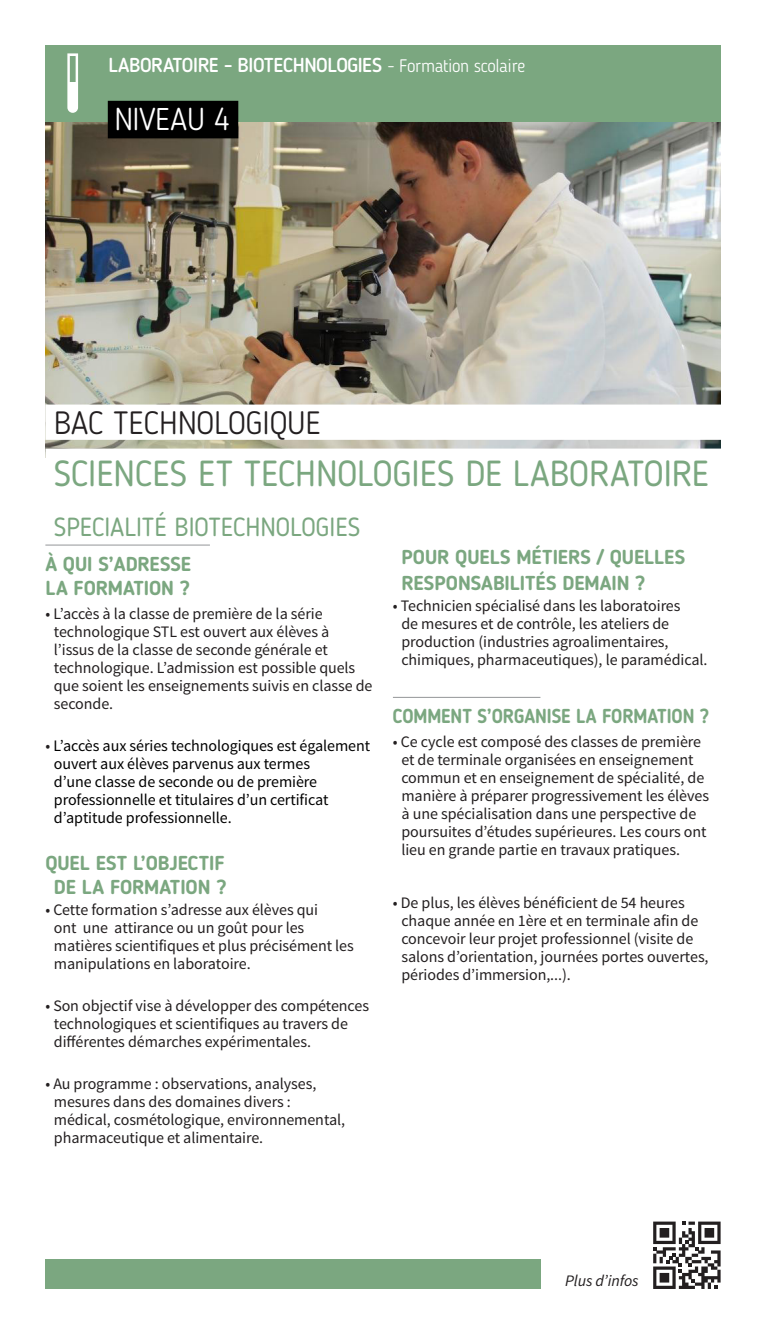
<style>
.page{position:relative;width:766px;height:1333px;background:#fff}
.page>*{position:absolute;margin:0;border:0;box-sizing:border-box;transform-origin:0 0}
.t1{font:36px "Blogger Sans";color:#7ba780}
.t2{font:300 32px "Blogger Sans";color:#231f20}
.t3{font:300 31.2px "Blogger Sans";letter-spacing:-.01em;color:#fff}
.t4{font:26px "Blogger Sans";color:#7ba780}
.t5{font:700 20px/24px "Blogger Sans";letter-spacing:-.005em;color:#7ba780}
.t6{font:500 20px "Blogger Sans";letter-spacing:-.02em;color:#fff}
.t7{font:700 20px "Blogger Sans";letter-spacing:-.005em;color:#7ba780;scale:.92 1}
.t8{font:16px/18px "Source Sans Pro";letter-spacing:-.005em;color:#231f20}
.t9{font:16px/18px "Source Sans Pro";letter-spacing:-.005em;color:#000}
.t10{font:italic 16px "Source Sans Pro";letter-spacing:-.005em;color:#231f20}
.s1{font-weight:300;font-size:18px}
.s2{color:#231f20}
</style>
<div class="page">
<div style="left:45px;top:1259px;width:495px;height:29px;background:#7ba780"></div>
<img style="left:45px;top:122px;width:675px;height:326px">
<hr style="left:45px;top:544px;width:165px;height:1px;background:#939598">
<div style="left:45px;top:404px;width:695px;height:36px;background:#fff"></div>
<hr style="left:393px;top:696px;width:147px;height:1px;background:#939598">
<svg style="left:653px;top:1221px;width:67px;height:67px"></svg>
<div style="left:45px;top:45px;width:675px;height:77px;background:#7ba780"></div>
<div style="left:108px;top:101px;width:130px;height:37px;background:#000"></div>
<svg style="left:67px;top:53px;width:11px;height:60px"></svg>
<p class="t6" style="left:108px;top:53px;width:418px">LABORATOIRE - BIOTECHNOLOGIES <span class="s1">- Formation scolaire</span></p>
<p class="t3" style="left:114px;top:101px;width:116px">NIVEAU 4</p>
<p class="t2" style="left:54px;top:404px;width:268px">BAC TECHNOLOGIQUE</p>
<p class="t1" style="left:54px;top:452px;width:656px">SCIENCES ET TECHNOLOGIES DE LABORATOIRE</p>
<p class="t4" style="left:54px;top:511px;width:308px">SPECIALITÉ BIOTECHNOLOGIES</p>
<p class="t5" style="left:401px;top:544px;width:285px">POUR QUELS MÉTIERS / QUELLES</p>
<p class="t5" style="left:401px;top:571px;width:245px">RESPONSABILITÉS DEMAIN ?</p>
<p class="t8" style="left:401px;top:597px;width:307px;text-indent:-9px">• Technicien spécialisé dans les laboratoires<br>de mesures et de contrôle, les ateliers de production (industries agroalimentaires, chimiques, pharmaceutiques), le paramédical.</p>
<p class="t5" style="left:45px;top:552px;width:147px">À QUI S’ADRESSE<br>LA FORMATION ?</p>
<p class="t8" style="left:54px;top:604px;width:320px;text-indent:-9px">• L’accès à la classe de première de la série technologique STL est ouvert aux élèves à l’issus de la classe de seconde générale et technologique. L’admission est possible quels que soient les enseignements suivis en classe de seconde.</p>
<p class="t9" style="left:54px;top:736px;width:318px;text-indent:-9px"><span class="s2">•</span> L’accès aux séries technologiques est également ouvert aux élèves parvenus aux termes<br>d’une classe de seconde ou de première professionnelle et titulaires d’un certificat d’aptitude professionnelle.</p>
<p class="t5" style="left:45px;top:851px;width:182px;text-align:center">QUEL EST L’OBJECTIF<br>DE LA FORMATION ?</p>
<p class="t8" style="left:54px;top:901px;width:301px;text-indent:-9px">• Cette formation s’adresse aux élèves qui<br>ont une attirance ou un goût pour les matières scientifiques et plus précisément les manipulations en laboratoire.</p>
<p class="t8" style="left:54px;top:996px;width:316px;text-indent:-9px">• Son objectif vise à développer des compétences technologiques et scientifiques au travers de différentes démarches expérimentales.</p>
<p class="t8" style="left:54px;top:1074px;width:293px;text-indent:-9px">• Au programme : observations, analyses, mesures dans des domaines divers : médical, cosmétologique, environnemental, pharmaceutique et alimentaire.</p>
<p class="t7" style="left:393px;top:704px;width:345px">COMMENT S’ORGANISE LA FORMATION ?</p>
<p class="t8" style="left:401px;top:733px;width:309px;text-indent:-9px">• Ce cycle est composé des classes de première et de terminale organisées en enseignement commun et en enseignement de spécialité, de manière à préparer progressivement les élèves à une spécialisation dans une perspective de poursuites d’études supérieures. Les cours ont lieu en grande partie en travaux pratiques.</p>
<p class="t8" style="left:401px;top:894px;width:308px;text-indent:-9px">• De plus, les élèves bénéficient de 54 heures chaque année en 1ère et en terminale afin de concevoir leur projet professionnel (visite de salons d’orientation, journées portes ouvertes, périodes d’immersion,...).</p>
<p class="t10" style="left:565px;top:1270px;width:75px">Plus d’infos</p>
</div>
